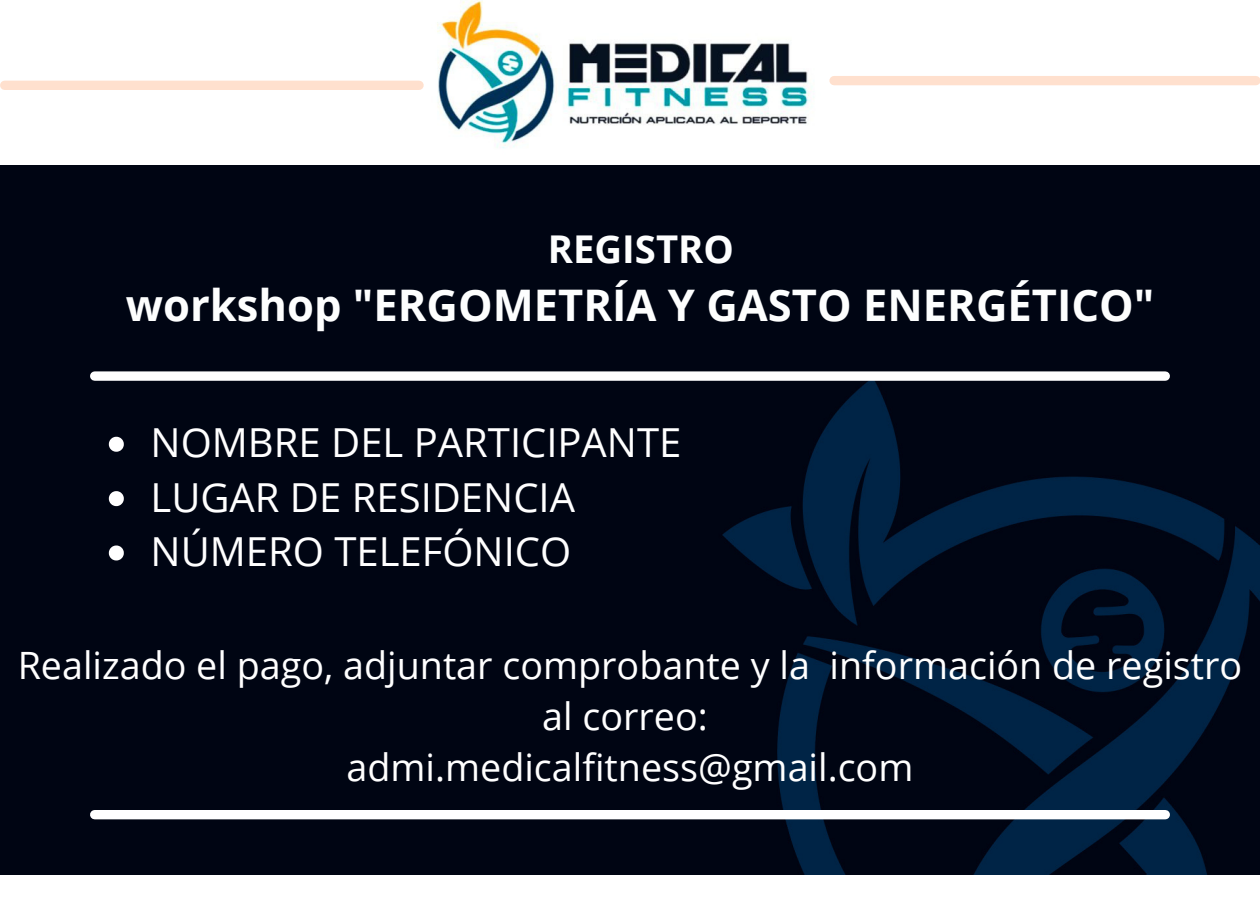
<style>
.page{position:relative;width:1260px;height:900px;background:#fff}
.page>*{position:absolute;margin:0;border:0;box-sizing:border-box;transform-origin:0 0}
.t1{font:700 43.5px "Open Sans";color:#fdfefe}
.t2{font:40px "Open Sans";color:#fff}
.t3{font:700 38.25px "Open Sans";color:#fdfefe}
.t4{font:37.75px/51.2px "Open Sans";color:#fff;text-align:center}
</style>
<div class="page">
<img style="left:381px;top:0;width:498px;height:148px">
<img style="left:0;top:165px;width:1260px;height:709px">
<svg style="left:109px;top:437px;width:15px;height:15px"></svg>
<svg style="left:109px;top:491px;width:15px;height:15px"></svg>
<svg style="left:109px;top:546px;width:15px;height:15px"></svg>
<div style="left:95px;top:371px;width:1070px;height:10px;background:#fff"></div>
<div style="left:95px;top:810px;width:1070px;height:9px;background:#fff"></div>
<div style="left:5px;top:81px;width:414px;height:9px;background:#ffe0ce"></div>
<div style="left:834px;top:76px;width:422px;height:9px;background:#ffe0ce"></div>
<p class="t3" style="left:548px;top:222px;width:188px">REGISTRO</p>
<p class="t1" style="left:126px;top:274px;width:1030px">workshop "ERGOMETRÍA Y GASTO ENERGÉTICO"</p>
<p class="t2" style="left:151px;top:415px;width:532px">NOMBRE DEL PARTICIPANTE</p>
<p class="t2" style="left:151px;top:469px;width:426px">LUGAR DE RESIDENCIA</p>
<p class="t2" style="left:151px;top:523px;width:422px">NÚMERO TELEFÓNICO</p>
<p class="t4" style="left:18px;top:639px;width:1226px">Realizado el pago, adjuntar comprobante y la información de registro al correo:</p>
<p class="t4" style="left:347px;top:741px;width:568px">admi.medicalfitness@gmail.com</p>
</div>
